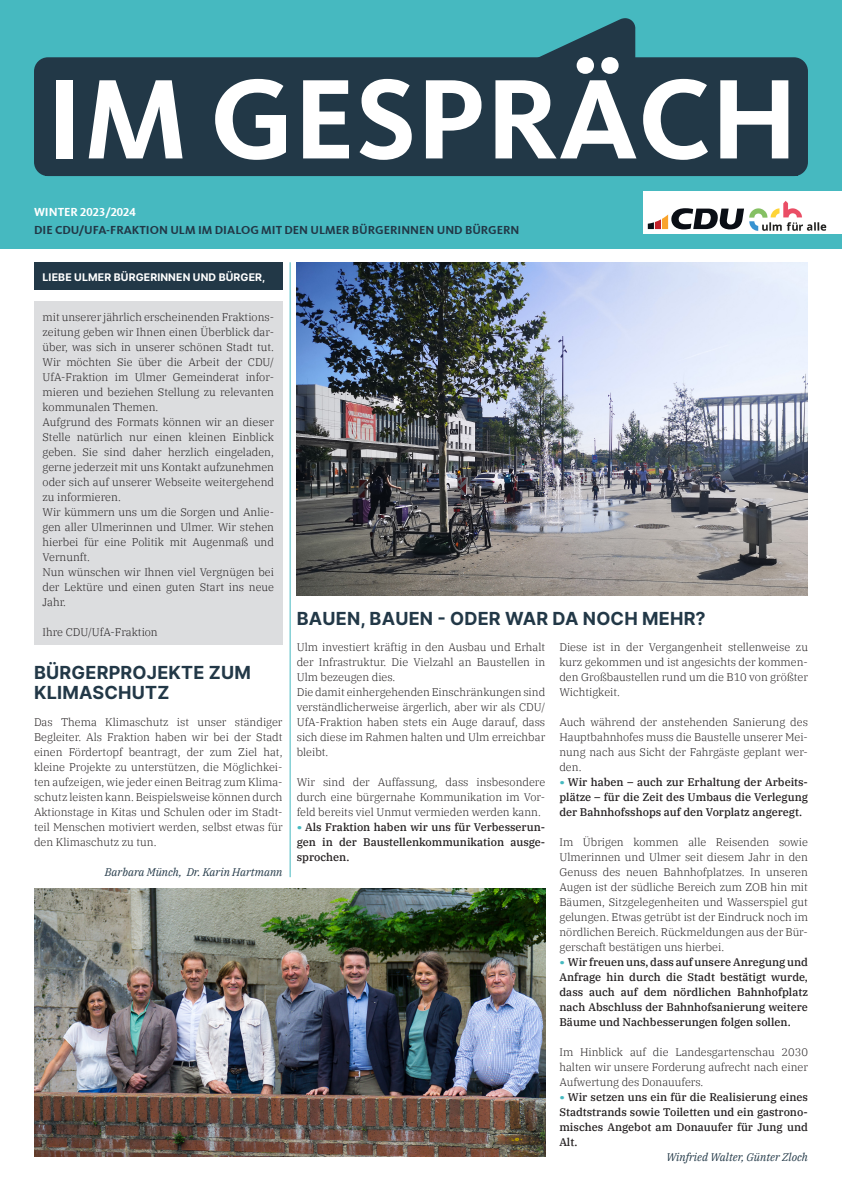
<style>
.page{position:relative;width:842px;height:1191px;background:#fff}
.page>*{position:absolute;margin:0;border:0;box-sizing:border-box;transform-origin:0 0}
.t1{font:700 117.3px "CDU Kievit Tab";color:#fff}
.t2{font:700 18px "Inter";letter-spacing:.01em;color:#223847}
.t3{font:700 12px "CDU Kievit Tab";color:#223847}
.t4{font:700 12px "CDU Kievit Tab";color:#fff}
.Artikel{font:300 11px/15px "IBM Plex Serif";color:#231f20;text-align:justify}
.t5{font:500 11px/15px "IBM Plex Serif";color:#231f20;text-align:justify}
.Artikel-2{font:italic 11px "IBM Plex Serif";color:#223847}
.t6{font:700 10.5px "Inter";letter-spacing:.01em;color:#fff}
.s1{font-weight:600;color:#46b9c0}
</style>
<div class="page">
<div style="left:0;top:0;width:842px;height:248px;background:#46b9c0"></div>
<div style="left:34px;top:57px;width:774px;height:119px;background:#223847;border-radius:14px"></div>
<svg style="left:483px;top:18px;width:187px;height:40px"></svg>
<div style="left:34px;top:262px;width:249px;height:27px;background:#223847"></div>
<div style="left:34px;top:301px;width:249px;height:344px;background:#dcdddf"></div>
<hr style="left:290px;top:262px;width:1px;height:615px;background:#46b9c0">
<div style="left:643px;top:191px;width:199px;height:43px;background:#fff"></div>
<img style="left:749px;top:201px;width:78px;height:30px">
<svg style="left:648px;top:208px;width:96px;height:21px"></svg>
<img style="left:297px;top:262px;width:511px;height:333px">
<img style="left:34px;top:888px;width:511px;height:269px">
<p class="t1" style="left:46px;top:50px;width:753px">IM GESPRÄCH</p>
<p class="t4" style="left:34px;top:205px;width:103px">WINTER 2023/2024</p>
<p class="t3" style="left:34px;top:223px;width:487px">DIE CDU/UFA-FRAKTION ULM IM DIALOG MIT DEN ULMER BÜRGERINNEN UND BÜRGERN</p>
<p class="t6" style="left:43px;top:269px;width:224px">LIEBE ULMER BÜRGERINNEN UND BÜRGER,</p>
<p class="Artikel" style="left:43px;top:309px;width:233px">mit unserer jährlich erscheinenden Fraktions&shy;zeitung geben wir Ihnen einen Überblick dar&shy;über, was sich in unserer schönen Stadt tut.<br>Wir möchten Sie über die Arbeit der CDU/ UfA-Fraktion im Ulmer Gemeinderat infor&shy;mieren und beziehen Stellung zu relevanten kommunalen Themen.</p>
<p class="Artikel" style="left:43px;top:414px;width:233px">Aufgrund des Formats können wir an dieser Stelle natürlich nur einen kleinen Einblick geben. Sie sind daher herzlich eingeladen, gerne jederzeit mit uns Kontakt aufzunehmen oder sich auf unserer Webseite weitergehend zu informieren.</p>
<p class="Artikel" style="left:43px;top:504px;width:233px">Wir kümmern uns um die Sorgen und Anlie&shy;gen aller Ulmerinnen und Ulmer. Wir stehen hierbei für eine Politik mit Augenmaß und Vernunft.</p>
<p class="Artikel" style="left:43px;top:564px;width:233px">Nun wünschen wir Ihnen viel Vergnügen bei der Lektüre und einen guten Start ins neue Jahr.</p>
<p class="Artikel" style="left:43px;top:624px;width:117px">Ihre CDU/UfA-Fraktion</p>
<p class="Artikel" style="left:297px;top:639px;width:250px">Ulm investiert kräftig in den Ausbau und Erhalt der Infrastruktur. Die Vielzahl an Baustellen in Ulm bezeugen dies.</p>
<p class="Artikel" style="left:297px;top:684px;width:250px">Die damit einhergehenden Einschränkungen sind verständlicherweise ärgerlich, aber wir als CDU/ UfA-Fraktion haben stets ein Auge darauf, dass sich diese im Rahmen halten und Ulm erreichbar bleibt.</p>
<p class="Artikel" style="left:297px;top:774px;width:250px">Wir sind der Auffassung, dass insbesondere durch eine bürgernahe Kommunikation im Vor&shy;feld bereits viel Unmut vermieden werden kann.</p>
<p class="t5" style="left:297px;top:819px;width:250px"><span class="s1">•</span> Als Fraktion haben wir uns für Verbesserun&shy;gen in der Baustellenkommunikation ausge&shy;sprochen.</p>
<p class="t2" style="left:297px;top:605px;width:410px">BAUEN, BAUEN - ODER WAR DA NOCH MEHR?</p>
<p class="Artikel" style="left:559px;top:639px;width:250px">Diese ist in der Vergangenheit stellenweise zu kurz gekommen und ist angesichts der kommen&shy;den Großbaustellen rund um die B10 von größter Wichtigkeit.</p>
<p class="Artikel" style="left:559px;top:714px;width:250px">Auch während der anstehenden Sanierung des Hauptbahnhofes muss die Baustelle unserer Mei&shy;nung nach aus Sicht der Fahrgäste geplant wer&shy;den.</p>
<p class="t5" style="left:559px;top:774px;width:250px"><span class="s1">•</span> Wir haben – auch zur Erhaltung der Arbeits&shy;plätze – für die Zeit des Umbaus die Verlegung der Bahnhofsshops auf den Vorplatz angeregt.</p>
<p class="Artikel" style="left:559px;top:834px;width:250px">Im Übrigen kommen alle Reisenden sowie Ulmerinnen und Ulmer seit diesem Jahr in den Genuss des neuen Bahnhofplatzes. In unseren Augen ist der südliche Bereich zum ZOB hin mit Bäumen, Sitzgelegenheiten und Wasserspiel gut gelungen. Etwas getrübt ist der Eindruck noch im nördlichen Bereich. Rückmeldungen aus der Bür&shy;gerschaft bestätigen uns hierbei.</p>
<p class="t5" style="left:559px;top:954px;width:250px"><span class="s1">•</span> Wir freuen uns, dass auf unsere Anregung und Anfrage hin durch die Stadt bestätigt wurde, dass auch auf dem nördlichen Bahnhofplatz nach Abschluss der Bahnhofsanierung weitere Bäume und Nachbesserungen folgen sollen.</p>
<p class="Artikel" style="left:559px;top:1044px;width:250px">Im Hinblick auf die Landesgartenschau 2030 halten wir unsere Forderung aufrecht nach einer Aufwertung des Donauufers.</p>
<p class="t5" style="left:559px;top:1089px;width:250px"><span class="s1">•</span> Wir setzen uns ein für die Realisierung eines Stadtstrands sowie Toiletten und ein gastrono&shy;misches Angebot am Donauufer für Jung und Alt.</p>
<p class="Artikel-2" style="left:666px;top:1149px;width:143px">Winfried Walter, Günter Zloch</p>
<p class="t2" style="left:34px;top:659px;width:218px">BÜRGERPROJEKTE ZUM</p>
<p class="t2" style="left:34px;top:678px;width:137px">KLIMASCHUTZ</p>
<p class="Artikel" style="left:34px;top:714px;width:250px">Das Thema Klimaschutz ist unser ständiger Begleiter. Als Fraktion haben wir bei der Stadt einen Fördertopf beantragt, der zum Ziel hat, kleine Projekte zu unterstützen, die Möglichkei&shy;ten aufzeigen, wie jeder einen Beitrag zum Klima&shy;schutz leisten kann. Beispielsweise können durch Aktionstage in Kitas und Schulen oder im Stadt&shy;teil Menschen motiviert werden, selbst etwas für den Klimaschutz zu tun.</p>
<p class="Artikel-2" style="left:105px;top:864px;width:179px">Barbara Münch, Dr. Karin Hartmann</p>
</div>
